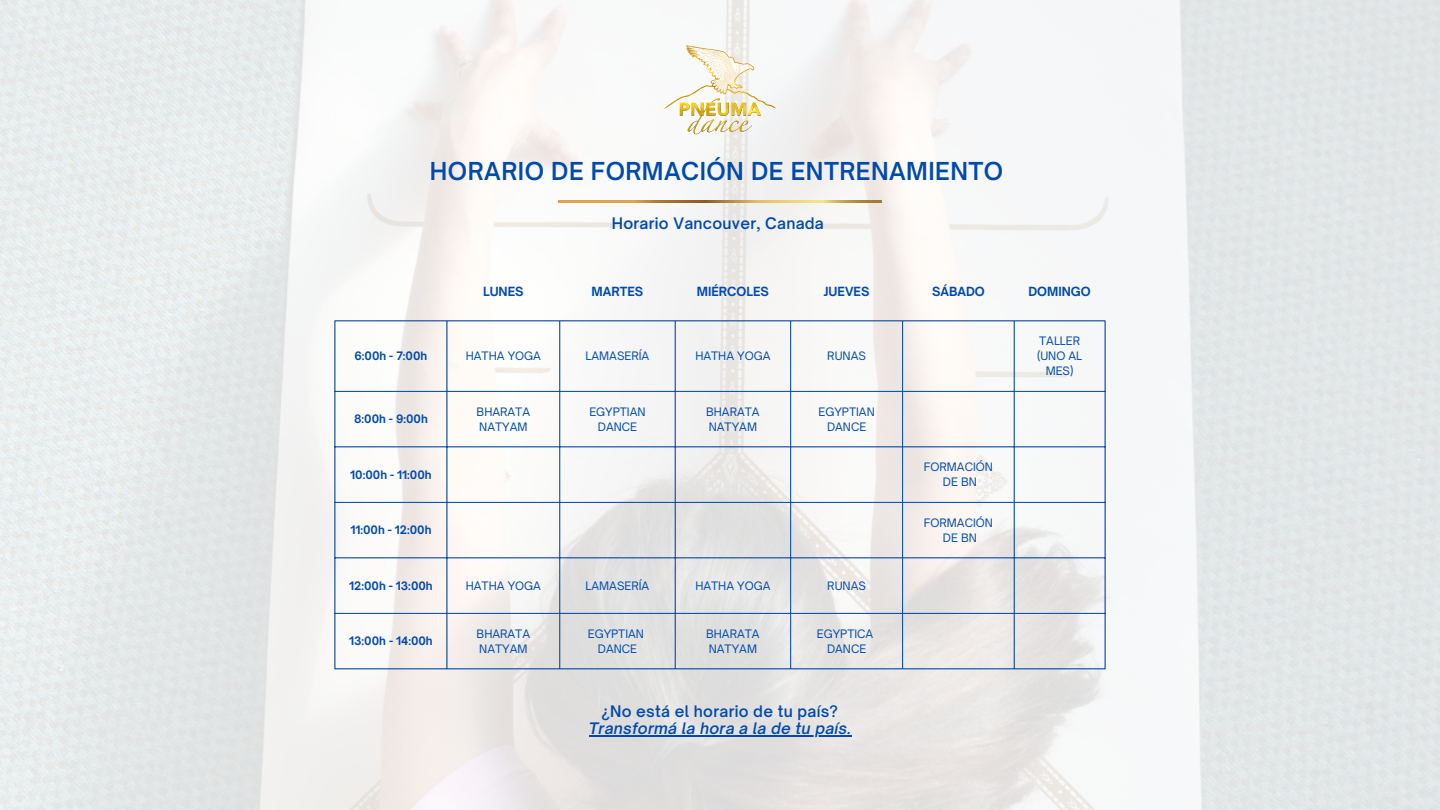
<style>
.page{position:relative;width:1440px;height:810px;background:#fff}
.page>*{position:absolute;margin:0;border:0;box-sizing:border-box;transform-origin:0 0}
.t1{font:600 23.7px "Open Sauce One";letter-spacing:.02em;color:#004aad}
.t2{font:600 15.2px "Open Sauce One";letter-spacing:.02em;color:#004aad}
.t3{font:italic 600 15.2px "Open Sauce One";letter-spacing:.02em;color:#004aad}
.t4{font:700 12.1px "Open Sauce One";color:#004aad}
.t5{font:11.2px/15px "Open Sauce One";color:#004aad;text-align:center}
.t6{font:700 11.2px "Open Sauce One";color:#004aad}
</style>
<div class="page">
<img style="left:0;top:0;width:1440px;height:810px">
<hr style="left:335px;top:321px;width:1px;height:348px;background:#004aad">
<hr style="left:447px;top:321px;width:1px;height:348px;background:#004aad">
<hr style="left:559px;top:321px;width:1px;height:348px;background:#004aad">
<hr style="left:675px;top:321px;width:1px;height:348px;background:#004aad">
<hr style="left:790px;top:321px;width:1px;height:348px;background:#004aad">
<hr style="left:902px;top:321px;width:1px;height:348px;background:#004aad">
<hr style="left:1014px;top:321px;width:1px;height:348px;background:#004aad">
<hr style="left:1105px;top:321px;width:1px;height:348px;background:#004aad">
<hr style="left:335px;top:321px;width:770px;height:1px;background:#004aad">
<hr style="left:335px;top:391px;width:770px;height:1px;background:#004aad">
<hr style="left:335px;top:447px;width:770px;height:1px;background:#004aad">
<hr style="left:335px;top:502px;width:770px;height:1px;background:#004aad">
<hr style="left:335px;top:558px;width:770px;height:1px;background:#004aad">
<hr style="left:335px;top:613px;width:770px;height:1px;background:#004aad">
<hr style="left:335px;top:669px;width:770px;height:1px;background:#004aad">
<hr style="left:589px;top:735px;width:263px;height:2px;background:#004aad">
<hr style="left:558px;top:200px;width:324px;height:2px;background:#fff">
<img style="left:662px;top:36px;width:116px;height:106px">
<h1 class="t1" style="left:430px;top:156px;width:575px">HORARIO DE FORMACIÓN DE ENTRENAMIENTO</h1>
<h2 class="t2" style="left:612px;top:213px;width:214px">Horario Vancouver, Canada</h2>
<p class="t4" style="left:483px;top:284px;width:42px">LUNES</p>
<p class="t4" style="left:592px;top:284px;width:53px">MARTES</p>
<p class="t4" style="left:697px;top:284px;width:74px">MIÉRCOLES</p>
<p class="t4" style="left:824px;top:284px;width:47px">JUEVES</p>
<p class="t4" style="left:932px;top:284px;width:54px">SÁBADO</p>
<p class="t4" style="left:1028px;top:284px;width:64px">DOMINGO</p>
<p class="t6" style="left:355px;top:349px;width:74px">6:00h - 7:00h</p>
<p class="t5" style="left:466px;top:348px;width:77px">HATHA YOGA</p>
<p class="t5" style="left:586px;top:348px;width:65px">LAMASERÍA</p>
<p class="t5" style="left:695px;top:348px;width:77px">HATHA YOGA</p>
<p class="t5" style="left:827px;top:348px;width:40px">RUNAS</p>
<p class="t6" style="left:354px;top:412px;width:75px">8:00h - 9:00h</p>
<p class="t5" style="left:477px;top:404px;width:55px;text-align:left">BHARATA<br>NATYAM</p>
<p class="t5" style="left:589px;top:404px;width:58px">EGYPTIAN<br>DANCE</p>
<p class="t5" style="left:706px;top:404px;width:55px;text-align:left">BHARATA<br>NATYAM</p>
<p class="t5" style="left:818px;top:404px;width:58px">EGYPTIAN<br>DANCE</p>
<p class="t6" style="left:350px;top:468px;width:83px">10:00h - 11:00h</p>
<p class="t5" style="left:924px;top:459px;width:71px">FORMACIÓN<br>DE BN</p>
<p class="t6" style="left:350px;top:523px;width:83px">11:00h - 12:00h</p>
<p class="t5" style="left:924px;top:515px;width:71px">FORMACIÓN<br>DE BN</p>
<p class="t6" style="left:349px;top:579px;width:85px">12:00h - 13:00h</p>
<p class="t5" style="left:466px;top:578px;width:77px">HATHA YOGA</p>
<p class="t5" style="left:586px;top:578px;width:65px">LAMASERÍA</p>
<p class="t5" style="left:695px;top:578px;width:77px">HATHA YOGA</p>
<p class="t5" style="left:827px;top:578px;width:40px">RUNAS</p>
<p class="t6" style="left:349px;top:634px;width:85px">13:00h - 14:00h</p>
<p class="t5" style="left:477px;top:626px;width:55px;text-align:left">BHARATA<br>NATYAM</p>
<p class="t5" style="left:588px;top:626px;width:58px">EGYPTIAN<br>DANCE</p>
<p class="t5" style="left:706px;top:626px;width:55px;text-align:left">BHARATA<br>NATYAM</p>
<p class="t5" style="left:817px;top:626px;width:58px">EGYPTICA<br>DANCE</p>
<h2 class="t2" style="left:602px;top:702px;width:238px">¿No está el horario de tu país?</h2>
<h2 class="t3" style="left:589px;top:718px;width:264px">Transformá la hora a la de tu país.</h2>
<p class="t5" style="left:1037px;top:333px;width:47px">TALLER (UNO AL<br>MES)</p>
</div>
